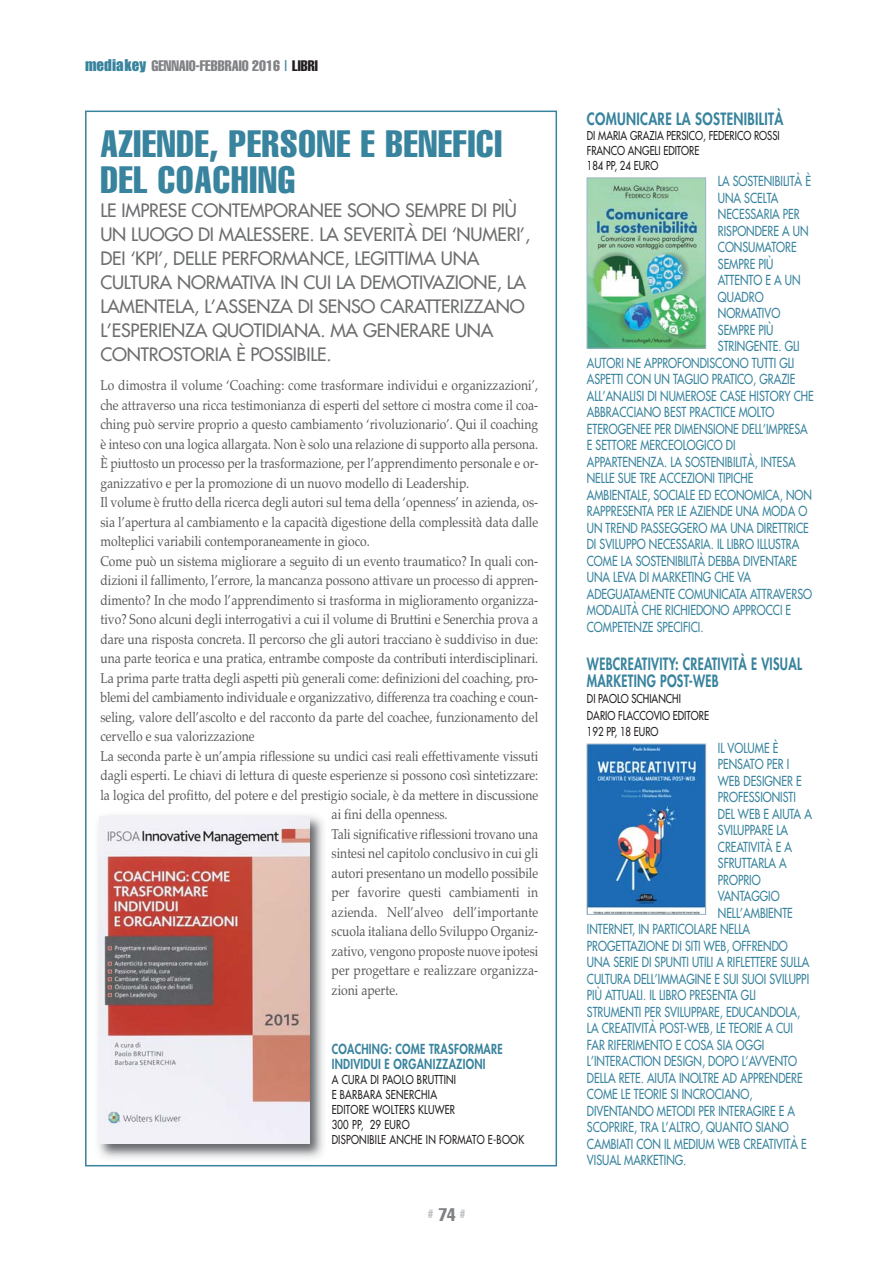
<style>
.page{position:relative;width:893px;height:1263px;background:#fff}
.page>*{position:absolute;margin:0;border:0;box-sizing:border-box;transform-origin:0 0}
.t1{font:extra-condensed 37.5px/36px "Helvetica";letter-spacing:.025em;color:#38839d}
.t2{font:18px/24px "Futura";letter-spacing:-.01em;color:#6d6e70}
.t3{font:800 16.5px/16.5px "Futura";letter-spacing:.025em;color:#38839d;scale:.75 1}
.t4{font:800 16.5px "Futura";letter-spacing:.025em;color:#38839d;scale:.8 1}
.t5{font:extra-condensed 15px "Helvetica";color:#808285}
.t6{font:14.25px "Palatino";color:#58595b;scale:.85 1}
.t7{font:13.5px "Futura";color:#38839d;scale:.8 1}
.t8{font:800 13.5px/15px "Futura";letter-spacing:.025em;color:#38839d;scale:.8 1}
.t9{font:12px/15px "Futura";color:#231f20;scale:.8 1}
.t10{font:12px/15px "Futura";letter-spacing:.025em;color:#231f20;scale:.8 1}
.t11{font:extra-condensed 12px "Helvetica";color:#bbbdc0}
.s1{font-family:"Impact";font-stretch:normal;color:#38839d}
.s2{font-stretch:normal;color:#38839d}
.s3{color:#231f20}
.s4{font-size:18px;color:#808285}
</style>
<div class="page">
<img style="left:589px;top:180px;width:115px;height:166px">
<div style="left:587px;top:178px;width:119px;height:170px;border:1px solid #9ab5c6"></div>
<img style="left:589px;top:746px;width:115px;height:167px">
<div style="left:587px;top:744px;width:119px;height:171px;border:1px solid #9ab5c6"></div>
<img style="left:98px;top:815px;width:226px;height:344px">
<img style="left:100px;top:816px;width:209px;height:328px">
<p class="t5" style="left:85px;top:61px;width:234px"><span class="s1">mediakey</span> GENNAIO-FEBBRAIO 2016 <span class="s2">|</span> <span class="s3">LIBRI</span></p>
<h1 class="t1" style="left:100px;top:128px;width:403px">AZIENDE, PERSONE E BENEFICI<br>DEL COACHING</h1>
<p class="t2" style="left:100px;top:199px;width:431px">LE IMPRESE CONTEMPORANEE SONO SEMPRE DI PIÙ UN LUOGO DI MALESSERE. LA SEVERITÀ DEI ‘NUMERI’, DEI ‘KPI’, DELLE PERFORMANCE, LEGITTIMA UNA CULTURA NORMATIVA IN CUI LA DEMOTIVAZIONE, LA LAMENTELA, L’ASSENZA DI SENSO CARATTERIZZANO L’ESPERIENZA QUOTIDIANA. MA GENERARE UNA CONTROSTORIA È POSSIBILE.</p>
<p class="t6" style="left:100px;top:380px;width:517px">Lo dimostra il volume ‘Coaching: come trasformare individui e organizzazioni’,</p>
<p class="t6" style="left:100px;top:399px;width:517px">che attraverso una ricca testimonianza di esperti del settore ci mostra come il coa-</p>
<p class="t6" style="left:100px;top:419px;width:517px">ching può servire proprio a questo cambiamento ‘rivoluzionario’. Qui il coaching</p>
<p class="t6" style="left:100px;top:438px;width:517px">è inteso con una logica allargata. Non è solo una relazione di supporto alla persona.</p>
<p class="t6" style="left:100px;top:458px;width:517px">È piuttosto un processo per la trasformazione, per l’apprendimento personale e or-</p>
<p class="t6" style="left:100px;top:477px;width:435px">ganizzativo e per la promozione di un nuovo modello di Leadership.</p>
<p class="t6" style="left:100px;top:497px;width:517px">Il volume è frutto della ricerca degli autori sul tema della ‘openness’ in azienda, os-</p>
<p class="t6" style="left:100px;top:516px;width:517px">sia l’apertura al cambiamento e la capacità digestione della complessità data dalle</p>
<p class="t6" style="left:100px;top:536px;width:318px">molteplici variabili contemporaneamente in gioco.</p>
<p class="t6" style="left:100px;top:555px;width:517px">Come può un sistema migliorare a seguito di un evento traumatico? In quali con-</p>
<p class="t6" style="left:100px;top:575px;width:517px">dizioni il fallimento, l’errore, la mancanza possono attivare un processo di appren-</p>
<p class="t6" style="left:100px;top:594px;width:517px">dimento? In che modo l’apprendimento si trasforma in miglioramento organizza-</p>
<p class="t6" style="left:100px;top:614px;width:517px">tivo? Sono alcuni degli interrogativi a cui il volume di Bruttini e Senerchia prova a</p>
<p class="t6" style="left:100px;top:633px;width:517px">dare una risposta concreta. Il percorso che gli autori tracciano è suddiviso in due:</p>
<p class="t6" style="left:100px;top:653px;width:517px">una parte teorica e una pratica, entrambe composte da contributi interdisciplinari.</p>
<p class="t6" style="left:100px;top:672px;width:517px">La prima parte tratta degli aspetti più generali come: definizioni del coaching, pro-</p>
<p class="t6" style="left:100px;top:692px;width:517px">blemi del cambiamento individuale e organizzativo, differenza tra coaching e coun-</p>
<p class="t6" style="left:100px;top:711px;width:517px">seling, valore dell’ascolto e del racconto da parte del coachee, funzionamento del</p>
<p class="t6" style="left:100px;top:731px;width:183px">cervello e sua valorizzazione</p>
<p class="t6" style="left:100px;top:750px;width:517px">La seconda parte è un’ampia riflessione su undici casi reali effettivamente vissuti</p>
<p class="t6" style="left:100px;top:770px;width:517px">dagli esperti. Le chiavi di lettura di queste esperienze si possono così sintetizzare:</p>
<p class="t6" style="left:100px;top:789px;width:517px">la logica del profitto, del potere e del prestigio sociale, è da mettere in discussione</p>
<p class="t6" style="left:332px;top:809px;width:138px">ai fini della openness.</p>
<p class="t6" style="left:332px;top:828px;width:245px">Tali significative riflessioni trovano una</p>
<p class="t6" style="left:332px;top:848px;width:245px">sintesi nel capitolo conclusivo in cui gli</p>
<p class="t6" style="left:332px;top:867px;width:245px">autori presentano un modello possibile</p>
<p class="t6" style="left:332px;top:887px;width:245px">per favorire questi cambiamenti in</p>
<p class="t6" style="left:332px;top:906px;width:245px">azienda. Nell’alveo dell’importante</p>
<p class="t6" style="left:332px;top:926px;width:245px">scuola italiana dello Sviluppo Organiz-</p>
<p class="t6" style="left:332px;top:945px;width:245px">zativo, vengono proposte nuove ipotesi</p>
<p class="t6" style="left:332px;top:965px;width:245px">per progettare e realizzare organizza-</p>
<p class="t6" style="left:332px;top:984px;width:80px">zioni aperte.</p>
<p class="t8" style="left:332px;top:1042px;width:215px">COACHING: COME TRASFORMARE<br>INDIVIDUI E ORGANIZZAZIONI</p>
<p class="t10" style="left:332px;top:1072px;width:242px">A CURA DI PAOLO BRUTTINI<br>E BARBARA SENERCHIA<br>EDITORE WOLTERS KLUWER<br>300 PP, 29 EURO<br>DISPONIBILE ANCHE IN FORMATO E-BOOK</p>
<p class="t11" style="left:428px;top:1209px;width:39px"># <span class="s4">74</span> #</p>
<p class="t4" style="left:587px;top:111px;width:247px">COMUNICARE LA SOSTENIBILITÀ</p>
<p class="t9" style="left:587px;top:128px;width:243px">DI MARIA GRAZIA PERSICO, FEDERICO ROSSI<br>FRANCO ANGELI EDITORE<br>184 PP, 24 EURO</p>
<p class="t7" style="left:718px;top:174px;width:118px">LA SOSTENIBILITÀ È</p>
<p class="t7" style="left:718px;top:191px;width:77px">UNA SCELTA</p>
<p class="t7" style="left:718px;top:207px;width:104px">NECESSARIA PER</p>
<p class="t7" style="left:718px;top:224px;width:115px">RISPONDERE A UN</p>
<p class="t7" style="left:718px;top:240px;width:100px">CONSUMATORE</p>
<p class="t7" style="left:718px;top:257px;width:71px">SEMPRE PIÙ</p>
<p class="t7" style="left:718px;top:273px;width:105px">ATTENTO E A UN</p>
<p class="t7" style="left:718px;top:290px;width:59px">QUADRO</p>
<p class="t7" style="left:718px;top:306px;width:80px">NORMATIVO</p>
<p class="t7" style="left:718px;top:323px;width:71px">SEMPRE PIÙ</p>
<p class="t7" style="left:718px;top:339px;width:104px">STRINGENTE. GLI</p>
<p class="t7" style="left:587px;top:356px;width:261px">AUTORI NE APPROFONDISCONO TUTTI GLI</p>
<p class="t7" style="left:587px;top:372px;width:262px">ASPETTI CON UN TAGLIO PRATICO, GRAZIE</p>
<p class="t7" style="left:587px;top:389px;width:285px">ALL’ANALISI DI NUMEROSE CASE HISTORY CHE</p>
<p class="t7" style="left:587px;top:405px;width:236px">ABBRACCIANO BEST PRACTICE MOLTO</p>
<p class="t7" style="left:587px;top:422px;width:278px">ETEROGENEE PER DIMENSIONE DELL’IMPRESA</p>
<p class="t7" style="left:587px;top:438px;width:187px">E SETTORE MERCEOLOGICO DI</p>
<p class="t7" style="left:587px;top:455px;width:263px">APPARTENENZA. LA SOSTENIBILITÀ, INTESA</p>
<p class="t7" style="left:587px;top:471px;width:210px">NELLE SUE TRE ACCEZIONI TIPICHE</p>
<p class="t7" style="left:587px;top:488px;width:283px">AMBIENTALE, SOCIALE ED ECONOMICA, NON</p>
<p class="t7" style="left:587px;top:504px;width:277px">RAPPRESENTA PER LE AZIENDE UNA MODA O</p>
<p class="t7" style="left:587px;top:521px;width:279px">UN TREND PASSEGGERO MA UNA DIRETTRICE</p>
<p class="t7" style="left:587px;top:537px;width:267px">DI SVILUPPO NECESSARIA. IL LIBRO ILLUSTRA</p>
<p class="t7" style="left:587px;top:554px;width:264px">COME LA SOSTENIBILITÀ DEBBA DIVENTARE</p>
<p class="t7" style="left:587px;top:570px;width:207px">UNA LEVA DI MARKETING CHE VA</p>
<p class="t7" style="left:587px;top:587px;width:283px">ADEGUATAMENTE COMUNICATA ATTRAVERSO</p>
<p class="t7" style="left:587px;top:603px;width:257px">MODALITÀ CHE RICHIEDONO APPROCCI E</p>
<p class="t7" style="left:587px;top:620px;width:147px">COMPETENZE SPECIFICI.</p>
<p class="t3" style="left:587px;top:657px;width:288px">WEBCREATIVITY: CREATIVITÀ E VISUAL<br>MARKETING POST-WEB</p>
<p class="t9" style="left:587px;top:691px;width:154px;line-height:16.5px">DI PAOLO SCHIANCHI<br>DARIO FLACCOVIO EDITORE<br>192 PP, 18 EURO</p>
<p class="t7" style="left:718px;top:741px;width:77px">IL VOLUME È</p>
<p class="t7" style="left:718px;top:757px;width:91px">PENSATO PER I</p>
<p class="t7" style="left:718px;top:774px;width:106px">WEB DESIGNER E</p>
<p class="t7" style="left:718px;top:790px;width:99px">PROFESSIONISTI</p>
<p class="t7" style="left:718px;top:807px;width:119px">DEL WEB E AIUTA A</p>
<p class="t7" style="left:718px;top:823px;width:89px">SVILUPPARE LA</p>
<p class="t7" style="left:718px;top:840px;width:94px">CREATIVITÀ E A</p>
<p class="t7" style="left:718px;top:856px;width:88px">SFRUTTARLA A</p>
<p class="t7" style="left:718px;top:873px;width:55px">PROPRIO</p>
<p class="t7" style="left:718px;top:889px;width:79px">VANTAGGIO</p>
<p class="t7" style="left:718px;top:906px;width:95px">NELL’AMBIENTE</p>
<p class="t7" style="left:587px;top:922px;width:205px">INTERNET, IN PARTICOLARE NELLA</p>
<p class="t7" style="left:587px;top:939px;width:253px">PROGETTAZIONE DI SITI WEB, OFFRENDO</p>
<p class="t7" style="left:587px;top:955px;width:279px">UNA SERIE DI SPUNTI UTILI A RIFLETTERE SULLA</p>
<p class="t7" style="left:587px;top:972px;width:279px">CULTURA DELL’IMMAGINE E SUI SUOI SVILUPPI</p>
<p class="t7" style="left:587px;top:988px;width:213px">PIÙ ATTUALI. IL LIBRO PRESENTA GLI</p>
<p class="t7" style="left:587px;top:1005px;width:268px">STRUMENTI PER SVILUPPARE, EDUCANDOLA,</p>
<p class="t7" style="left:587px;top:1021px;width:259px">LA CREATIVITÀ POST-WEB, LE TEORIE A CUI</p>
<p class="t7" style="left:587px;top:1038px;width:223px">FAR RIFERIMENTO E COSA SIA OGGI</p>
<p class="t7" style="left:587px;top:1054px;width:264px">L’INTERACTION DESIGN, DOPO L’AVVENTO</p>
<p class="t7" style="left:587px;top:1071px;width:271px">DELLA RETE. AIUTA INOLTRE AD APPRENDERE</p>
<p class="t7" style="left:587px;top:1087px;width:208px">COME LE TEORIE SI INCROCIANO,</p>
<p class="t7" style="left:587px;top:1104px;width:262px">DIVENTANDO METODI PER INTERAGIRE E A</p>
<p class="t7" style="left:587px;top:1120px;width:254px">SCOPRIRE, TRA L’ALTRO, QUANTO SIANO</p>
<p class="t7" style="left:587px;top:1137px;width:276px">CAMBIATI CON IL MEDIUM WEB CREATIVITÀ E</p>
<p class="t7" style="left:587px;top:1153px;width:126px">VISUAL MARKETING.</p>
</div>
